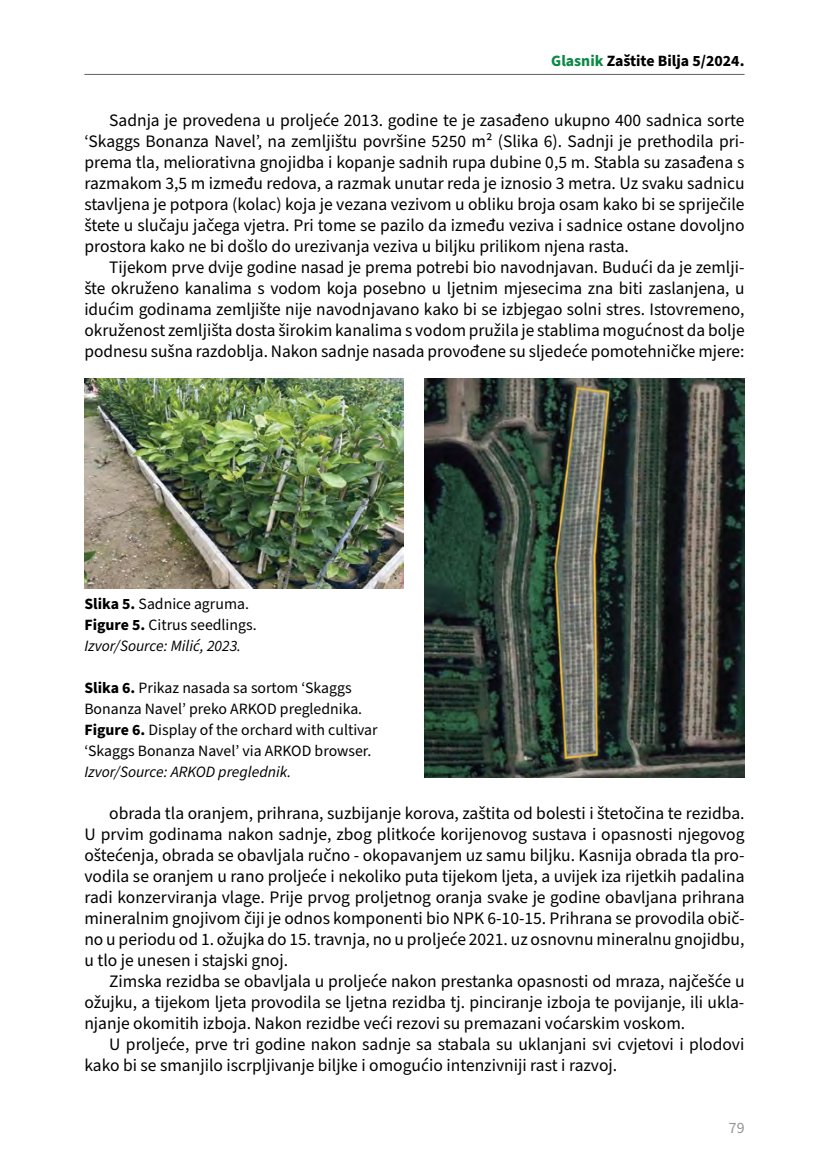
<style>
.page{position:relative;width:819px;height:1166px;background:#fff}
.page>*{position:absolute;margin:0;border:0;box-sizing:border-box;transform-origin:0 0}
.t1{font:17.5px/21px "Source Sans Pro";color:#000;text-align:justify}
.t2{font:15.75px/21px "Source Sans Pro";color:#000}
.t3{font:italic 15.75px "Source Sans Pro";color:#000}
.t4{font:700 15.75px "Source Sans Pro";color:#000}
.t5{font:15.75px "Source Sans Pro";color:#939598}
.s1{color:#0a8944}
.s2{font-weight:700}
.s3{font-style:italic}
</style>
<div class="page">
<hr style="left:84px;top:74px;width:660px;height:1px;background:#5f6062">
<img style="left:84px;top:378px;width:320px;height:210px">
<img style="left:425px;top:378px;width:319px;height:399px">
<p class="t4" style="left:551px;top:50px;width:195px"><span class="s1">Glasnik</span> Zaštite Bilja 5/2024.</p>
<p class="t1" style="left:84px;top:110px;width:661px;text-indent:25px">Sadnja je provedena u proljeće 2013. godine te je zasađeno ukupno 400 sadnica sorte ‘Skaggs Bonanza Navel’, na zemljištu površine 5250 m² (Slika 6). Sadnji je prethodila pri&shy;prema tla, meliorativna gnojidba i kopanje sadnih rupa dubine 0,5 m. Stabla su zasađena s razmakom 3,5 m između redova, a razmak unutar reda je iznosio 3 metra. Uz svaku sadnicu stavljena je potpora (kolac) koja je vezana vezivom u obliku broja osam kako bi se spriječile štete u slučaju jačega vjetra. Pri tome se pazilo da između veziva i sadnice ostane dovoljno prostora kako ne bi došlo do urezivanja veziva u biljku prilikom njena rasta.</p>
<p class="t1" style="left:84px;top:257px;width:661px;text-indent:25px">Tijekom prve dvije godine nasad je prema potrebi bio navodnjavan. Budući da je zemlji&shy;šte okruženo kanalima s vodom koja posebno u ljetnim mjesecima zna biti zaslanjena, u idućim godinama zemljište nije navodnjavano kako bi se izbjegao solni stres. Istovremeno, okruženost zemljišta dosta širokim kanalima s vodom pružila je stablima mogućnost da bolje podnesu sušna razdoblja. Nakon sadnje nasada provođene su sljedeće pomotehničke mjere:</p>
<p class="t2" style="left:84px;top:594px;width:174px"><span class="s2">Slika 5.</span> Sadnice agruma.<br><span class="s2">Figure 5.</span> Citrus seedlings.<br><span class="s3">Izvor/Source: Milić, 2023.</span></p>
<p class="t2" style="left:84px;top:678px;width:295px"><span class="s2">Slika 6.</span> Prikaz nasada sa sortom ‘Skaggs Bonanza Navel’ preko ARKOD preglednika.<br><span class="s2">Figure 6.</span> Display of the orchard with cultivar ‘Skaggs Bonanza Navel’ via ARKOD browser.</p>
<p class="t3" style="left:84px;top:761px;width:208px">Izvor/Source: ARKOD preglednik.</p>
<p class="t1" style="left:84px;top:803px;width:661px;text-indent:25px">obrada tla oranjem, prihrana, suzbijanje korova, zaštita od bolesti i štetočina te rezidba.<br>U prvim godinama nakon sadnje, zbog plitkoće korijenovog sustava i opasnosti njegovog oštećenja, obrada se obavljala ručno - okopavanjem uz samu biljku. Kasnija obrada tla pro&shy;vodila se oranjem u rano proljeće i nekoliko puta tijekom ljeta, a uvijek iza rijetkih padalina radi konzerviranja vlage. Prije prvog proljetnog oranja svake je godine obavljana prihrana mineralnim gnojivom čiji je odnos komponenti bio NPK 6-10-15. Prihrana se provodila obič&shy;no u periodu od 1. ožujka do 15. travnja, no u proljeće 2021. uz osnovnu mineralnu gnojidbu, u tlo je unesen i stajski gnoj.</p>
<p class="t1" style="left:84px;top:971px;width:661px;text-indent:25px">Zimska rezidba se obavljala u proljeće nakon prestanka opasnosti od mraza, najčešće u ožujku, a tijekom ljeta provodila se ljetna rezidba tj. pinciranje izboja te povijanje, ili ukla&shy;njanje okomitih izboja. Nakon rezidbe veći rezovi su premazani voćarskim voskom.</p>
<p class="t1" style="left:84px;top:1034px;width:661px;text-indent:25px">U proljeće, prve tri godine nakon sadnje sa stabala su uklanjani svi cvjetovi i plodovi kako bi se smanjilo iscrpljivanje biljke i omogućio intenzivniji rast i razvoj.</p>
<p class="t5" style="left:728px;top:1117px;width:17px">79</p>
</div>
